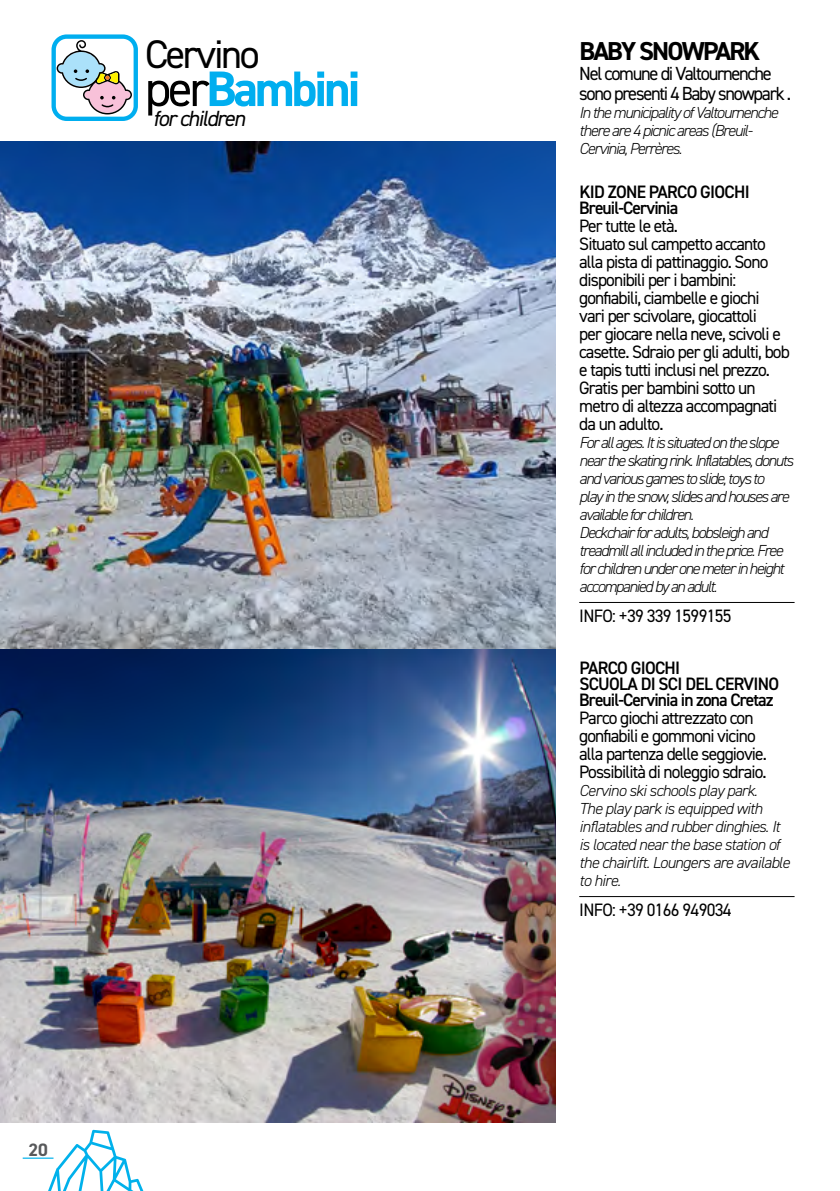
<style>
.page{position:relative;width:840px;height:1191px;background:#fff}
.page>*{position:absolute;margin:0;border:0;box-sizing:border-box;transform-origin:0 0}
.t1{font:700 50px "DIN2014";letter-spacing:-.06em;color:#00aeef}
.t2{font:40px "DIN2014";letter-spacing:-.06em;color:#000}
.t3{font:700 26px "DIN2014";letter-spacing:-.07em;color:#000}
.t4{font:italic 22px "DIN2014";color:#000}
.t5{font:19px/20px "DIN2014";letter-spacing:-.07em;color:#000}
.t6{font:18px/18px "DIN2014";letter-spacing:-.05em;color:#000}
.t7{font:600 18px/16px "DIN2014";letter-spacing:-.045em;color:#000}
.t8{font:700 18px "DIN2014";color:#58595b}
.t9{font:italic 300 16px/18px "DIN2014";letter-spacing:-.08em;color:#000}
.t10{font:italic 300 16px/18px "DIN2014";letter-spacing:-.04em;color:#000}
.s1{font-weight:400;color:#000}
</style>
<div class="page">
<hr style="left:23px;top:1157px;width:30px;height:1px;background:#00b1eb">
<hr style="left:579px;top:602px;width:215px;height:1px;background:#000">
<hr style="left:579px;top:896px;width:215px;height:1px;background:#000">
<img style="left:0;top:142px;width:554px;height:981px">
<div style="left:51px;top:34px;width:87px;height:87px;border:4px solid #00aeef;border-radius:13px"></div>
<svg style="left:57px;top:40px;width:75px;height:74px"></svg>
<svg style="left:44px;top:1129px;width:100px;height:62px"></svg>
<h2 class="t2" style="left:145px;top:29px;width:116px">Cervino</h2>
<h1 class="t1" style="left:145px;top:56px;width:217px"><span class="s1">per</span>Bambini</h1>
<p class="t4" style="left:153px;top:104px;width:98px">forchildren</p>
<p class="t8" style="left:28px;top:1137px;width:21px">20</p>
<h3 class="t3" style="left:579px;top:34px;width:182px">BABY SNOWPARK</h3>
<p class="t5" style="left:579px;top:63px;width:213px">Nel comune di Valtournenche sono presenti 4 Baby snowpark .</p>
<p class="t9" style="left:579px;top:103px;width:200px">In the municipality of Valtournenche there are 4 picnic areas (Breuil-<br>Cervinia, Perrères.</p>
<p class="t7" style="left:579px;top:183px;width:172px">KID ZONE PARCO GIOCHI<br>Breuil-Cervinia</p>
<p class="t6" style="left:579px;top:216px;width:212px">Per tutte le età.<br>Situato sul campetto accanto alla pista di pattinaggio. Sono disponibili per i bambini: gonfiabili, ciambelle e giochi vari per scivolare, giocattoli<br>per giocare nella neve, scivoli e casette. Sdraio per gli adulti, bob e tapis tutti inclusi nel prezzo.<br>Gratis per bambini sotto un metro di altezza accompagnati da un adulto.</p>
<p class="t9" style="left:579px;top:433px;width:215px">For all ages. It is situated on the slope near the skating rink. Inflatables, donuts and various games to slide, toys to<br>play in the snow, slides and houses are available for children.<br>Deckchair for adults, bobsleigh and treadmill all included in the price. Free for children under one meter in height accompanied by an adult.</p>
<p class="t6" style="left:579px;top:606px;width:154px">INFO: +39 339 1599155</p>
<p class="t7" style="left:579px;top:659px;width:201px">PARCO GIOCHI<br>SCUOLA DI SCI DEL CERVINO<br>Breuil-Cervinia in zona Cretaz</p>
<p class="t6" style="left:579px;top:708px;width:189px">Parco giochi attrezzato con gonfiabili e gommoni vicino alla partenza delle seggiovie.<br>Possibilità di noleggio sdraio.</p>
<p class="t10" style="left:579px;top:781px;width:212px">Cervino ski schools play park.<br>The play park is equipped with inflatables and rubber dinghies. It is located near the base station of the chairlift. Loungers are available to hire.</p>
<p class="t6" style="left:579px;top:900px;width:154px">INFO: +39 0166 949034</p>
</div>
